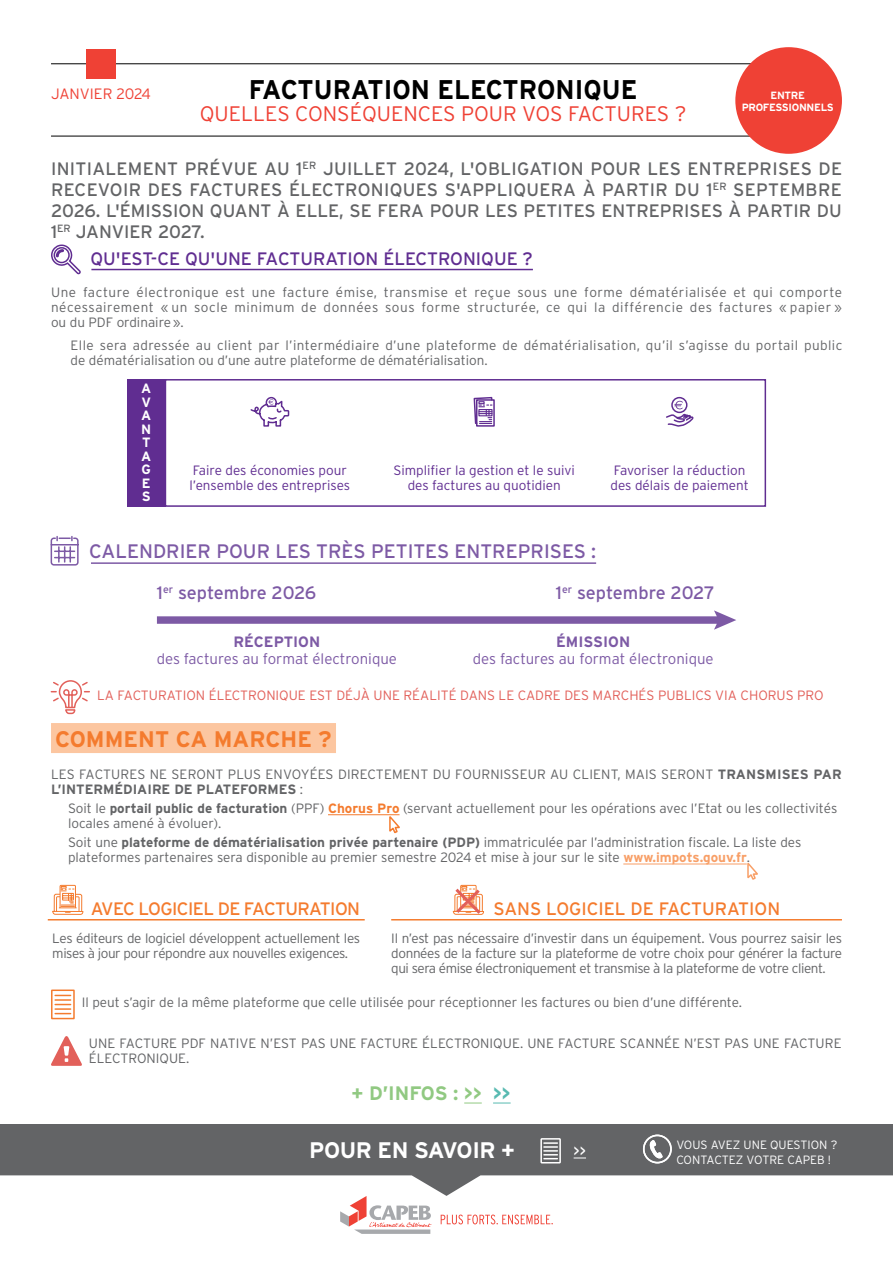
<style>
.page{position:relative;width:893px;height:1263px;background:#fff}
.page>*{position:absolute;margin:0;border:0;box-sizing:border-box;transform-origin:0 0}
.t1{font:700 27px "Interstate";color:#000;scale:.95 1}
.t2{font:700 22.5px "Interstate";color:#f47b2e}
.t3{font:700 22.5px "Interstate";letter-spacing:-.02em;color:#fff}
.t4{font:300 21px "Interstate";color:#ef4135}
.t5{font:19.5px "Interstate";color:#7d5aa5}
.t6{font:700 19.5px "Interstate";letter-spacing:-.005em;color:#91c982}
.t7{font:18px/21px "Interstate";color:#636466;text-align:justify}
.t8{font:18px "Interstate";color:#602d91}
.t9{font:18px "Interstate";letter-spacing:-.01em;color:#7d5aa5}
.t10{font:18px "Interstate";letter-spacing:-.03em;color:#f47b2e}
.t11{font:18px "Interstate";color:#f47b2e}
.t12{font:300 15px "Interstate";color:#7d5aa5}
.t13{font:700 15px "Interstate";color:#7d5aa5}
.t14{font:300 15px "Interstate";color:#ef4135}
.t15{font:15px "Interstate";color:#fff}
.t16{font:300 13.5px/15px "Interstate";color:#636466}
.t17{font:300 13.5px/15px "Interstate";letter-spacing:.025em;color:#636466}
.t18{font:300 13.5px/15px "Interstate";color:#602d91}
.t19{font:300 13.5px/15px "Interstate";letter-spacing:-.03em;color:#636466}
.t20{font:300 13.5px "Interstate";color:#e2605a}
.t21{font:700 13.5px/13.5px "Interstate";color:#fff;text-align:justify}
.t22{font:300 12px/15px "Interstate";color:#fff}
.t23{font:700 10.5px/12px "Interstate";letter-spacing:-.03em;color:#fff;text-align:center}
.s1{font-weight:700}
.s2{font-weight:700;color:#f47b2e}
.s3{font-weight:700;color:#f89f67}
.s4{color:#58bab1}
</style>
<div class="page">
<div style="left:0;top:1124px;width:893px;height:80px;background:#636466"></div>
<div style="left:540px;top:1138px;width:21px;height:25px;border:2px solid #fff"></div>
<svg style="left:544px;top:1142px;width:13px;height:17px"></svg>
<svg style="left:643px;top:1134px;width:29px;height:29px"></svg>
<div style="left:0;top:1175px;width:893px;height:50px;background:#fff"></div>
<svg style="left:441px;top:1214px;width:112px;height:10px"></svg>
<svg style="left:340px;top:1196px;width:92px;height:38px"></svg>
<svg style="left:574px;top:1158px;width:12px;height:1px"></svg>
<svg style="left:51px;top:1036px;width:31px;height:30px"></svg>
<div style="left:51px;top:989px;width:24px;height:30px;border:2px solid #f47b2e"></div>
<svg style="left:55px;top:995px;width:16px;height:19px"></svg>
<div style="left:51px;top:723px;width:285px;height:30px;background:#fcc6a0"></div>
<hr style="left:328px;top:814px;width:72px;height:1px;background:#f47b2e">
<hr style="left:623px;top:864px;width:124px;height:1px;background:#f89f67">
<svg style="left:389px;top:816px;width:11px;height:18px"></svg>
<svg style="left:746px;top:862px;width:12px;height:18px"></svg>
<hr style="left:48px;top:919px;width:317px;height:1px;background:#f47b2e">
<svg style="left:52px;top:885px;width:32px;height:30px"></svg>
<hr style="left:391px;top:919px;width:451px;height:1px;background:#f47b2e">
<svg style="left:452px;top:885px;width:32px;height:30px"></svg>
<svg style="left:50px;top:680px;width:40px;height:35px"></svg>
<hr style="left:91px;top:562px;width:505px;height:2px;background:#7d5aa5">
<svg style="left:50px;top:536px;width:29px;height:30px"></svg>
<svg style="left:157px;top:610px;width:579px;height:20px"></svg>
<hr style="left:51px;top:63px;width:771px;height:1px;background:#000">
<hr style="left:51px;top:136px;width:771px;height:1px;background:#000">
<div style="left:86px;top:49px;width:30px;height:30px;background:#ef4135"></div>
<div style="left:735px;top:47px;width:107px;height:107px;background:#ef4135;border-radius:50%"></div>
<hr style="left:91px;top:269px;width:442px;height:1px;background:#602d91">
<svg style="left:51px;top:244px;width:30px;height:31px"></svg>
<svg style="left:250px;top:396px;width:40px;height:31px"></svg>
<div style="left:476px;top:399px;width:19px;height:28px;border:2px solid #602d91"></div>
<svg style="left:473px;top:396px;width:20px;height:29px"></svg>
<div style="left:671px;top:397px;width:16px;height:16px;border:2px solid #602d91;border-radius:50%"></div>
<svg style="left:666px;top:401px;width:28px;height:25px"></svg>
<div style="left:165px;top:379px;width:601px;height:128px;border:2px solid #602d91"></div>
<div style="left:127px;top:379px;width:39px;height:128px;background:#602d91"></div>
<svg style="left:464px;top:1103px;width:18px;height:1px"></svg>
<svg style="left:493px;top:1103px;width:18px;height:1px"></svg>
<h1 class="t1" style="left:249px;top:74px;width:410px">FACTURATION ELECTRONIQUE</h1>
<h3 class="t4" style="left:200px;top:102px;width:488px">QUELLES CONSÉQUENCES POUR VOS FACTURES ?</h3>
<p class="t14" style="left:51px;top:85px;width:101px">JANVIER 2024</p>
<p class="t23" style="left:742px;top:89px;width:94px">ENTRE<br>PROFESSIONNELS</p>
<p class="t7" style="left:51px;top:158px;width:793px">INITIALEMENT PRÉVUE AU 1<sup>ER</sup> JUILLET 2024, L'OBLIGATION POUR LES ENTREPRISES DE RECEVOIR DES FACTURES ÉLECTRONIQUES S'APPLIQUERA À PARTIR DU 1<sup>ER</sup> SEPTEMBRE 2026. L'ÉMISSION QUANT À ELLE, SE FERA POUR LES PETITES ENTREPRISES À PARTIR DU 1<sup>ER</sup> JANVIER 2027.</p>
<h3 class="t8" style="left:90px;top:248px;width:444px">QU'EST-CE QU'UNE FACTURATION ÉLECTRONIQUE ?</h3>
<p class="t16" style="left:51px;top:284px;width:792px;text-align:justify">Une facture électronique est une facture émise, transmise et reçue sous une forme dématérialisée et qui comporte nécessairement « un socle minimum de données sous forme structurée, ce qui la différencie des factures « papier » ou du PDF ordinaire».</p>
<p class="t17" style="left:71px;top:338px;width:773px">Elle sera adressée au client par l’intermédiaire d’une plateforme de dématérialisation, qu’il s’agisse du portail public de dématérialisation ou d’une autre plateforme de dématérialisation.</p>
<p class="t21" style="left:141px;top:381px;width:12px">A V A N T A G E S</p>
<p class="t18" style="left:190px;top:462px;width:162px">Faire des économies pour l’ensemble des entreprises</p>
<p class="t18" style="left:393px;top:462px;width:183px;text-align:center">Simplifier la gestion et le suivi des factures au quotidien</p>
<p class="t18" style="left:611px;top:462px;width:140px">Favoriser la réduction des délais de paiement</p>
<h3 class="t5" style="left:89px;top:540px;width:508px">CALENDRIER POUR LES TRÈS PETITES ENTREPRISES :</h3>
<h3 class="t9" style="left:157px;top:582px;width:161px">1<sup>er</sup> septembre 2026</h3>
<h3 class="t9" style="left:556px;top:582px;width:160px">1<sup>er</sup> septembre 2027</h3>
<p class="t13" style="left:233px;top:633px;width:88px">RÉCEPTION</p>
<p class="t12" style="left:157px;top:650px;width:242px">des factures au format électronique</p>
<p class="t13" style="left:556px;top:633px;width:76px">ÉMISSION</p>
<p class="t12" style="left:473px;top:650px;width:242px">des factures au format électronique</p>
<p class="t20" style="left:97px;top:688px;width:728px">LA FACTURATION ÉLECTRONIQUE EST DÉJÀ UNE RÉALITÉ DANS LE CADRE DES MARCHÉS PUBLICS VIA CHORUS PRO</p>
<h2 class="t2" style="left:55px;top:726px;width:278px">COMMENT CA MARCHE ?</h2>
<p class="t16" style="left:51px;top:766px;width:792px">LES FACTURES NE SERONT PLUS ENVOYÉES DIRECTEMENT DU FOURNISSEUR AU CLIENT, MAIS SERONT <span class="s1">TRANSMISES PAR<br>L’INTERMÉDIAIRE DE PLATEFORMES</span> :</p>
<p class="t16" style="left:68px;top:800px;width:771px">Soit le <span class="s1">portail public de facturation</span> (PPF) <span class="s2">Chorus Pro</span> (servant actuellement pour les opérations avec l’Etat ou les collectivités locales amené à évoluer).</p>
<p class="t16" style="left:68px;top:835px;width:735px">Soit une <span class="s1">plateforme de dématérialisation privée partenaire (PDP)</span> immatriculée par l’administration fiscale. La liste des plateformes partenaires sera disponible au premier semestre 2024 et mise à jour sur le site <span class="s3">www.impots.gouv.fr</span>.</p>
<h3 class="t10" style="left:91px;top:898px;width:271px">AVEC LOGICIEL DE FACTURATION</h3>
<p class="t19" style="left:52px;top:930px;width:309px">Les éditeurs de logiciel développent actuellement les mises à jour pour répondre aux nouvelles exigences.</p>
<h3 class="t11" style="left:494px;top:898px;width:288px">SANS LOGICIEL DE FACTURATION</h3>
<p class="t16" style="left:391px;top:930px;width:453px;text-align:justify">Il n’est pas nécessaire d’investir dans un équipement. Vous pourrez saisir les données de la facture sur la plateforme de votre choix pour générer la facture qui sera émise électroniquement et transmise à la plateforme de votre client.</p>
<p class="t16" style="left:82px;top:995px;width:662px">Il peut s’agir de la même plateforme que celle utilisée pour réceptionner les factures ou bien d’une différente.</p>
<p class="t16" style="left:89px;top:1035px;width:754px">UNE FACTURE PDF NATIVE N’EST PAS UNE FACTURE ÉLECTRONIQUE. UNE FACTURE SCANNÉE N’EST PAS UNE FACTURE<br>ÉLECTRONIQUE.</p>
<h3 class="t6" style="left:351px;top:1083px;width:161px">+ D’INFOS : &gt;&gt; <span class="s4">&gt;&gt;</span></h3>
<h2 class="t3" style="left:309px;top:1138px;width:207px">POUR EN SAVOIR +</h2>
<p class="t22" style="left:676px;top:1137px;width:163px">VOUS AVEZ UNE QUESTION ?<br>CONTACTEZ VOTRE CAPEB !</p>
<p class="t15" style="left:574px;top:1142px;width:14px">&gt;&gt;</p>
</div>
